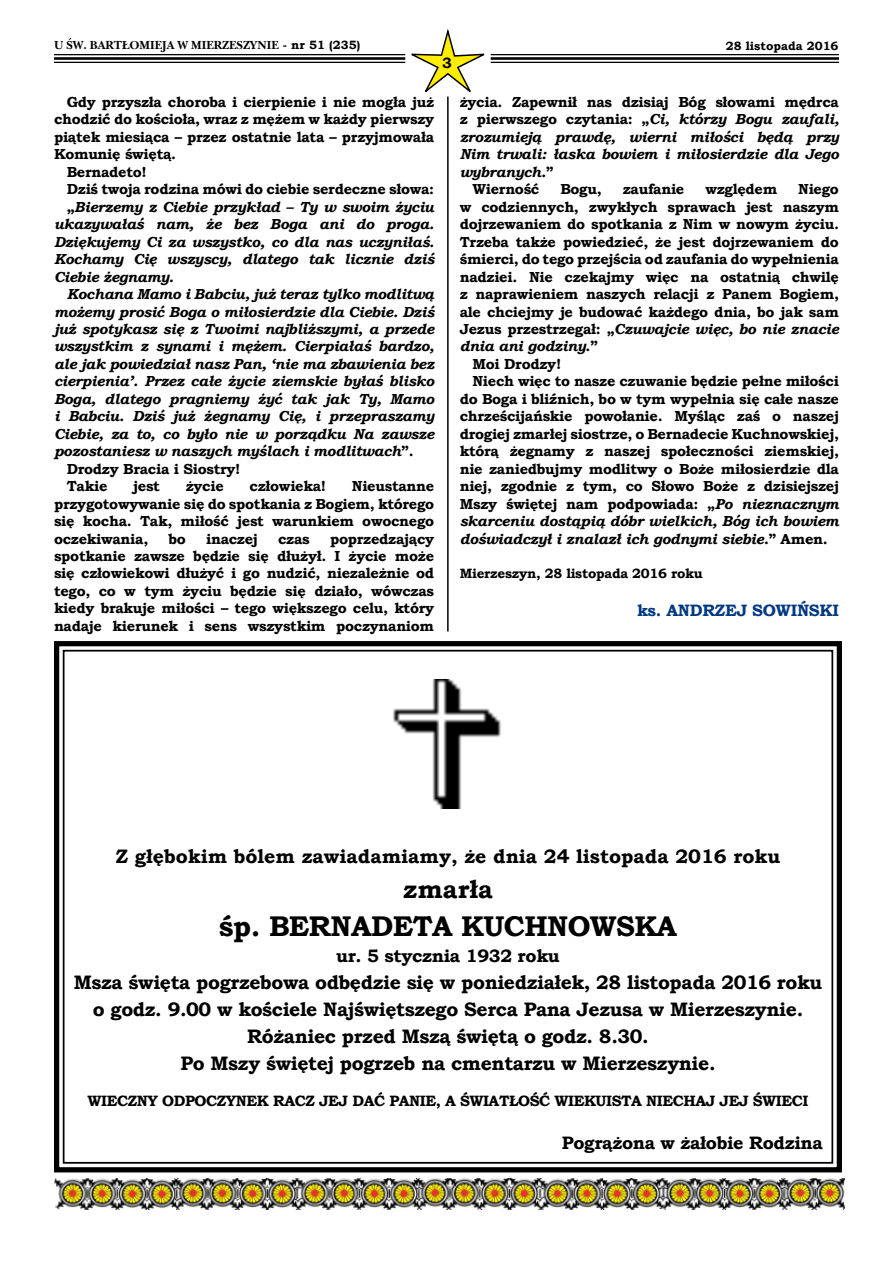
<style>
.page{position:relative;width:893px;height:1263px;background:#fff}
.page>*{position:absolute;margin:0;border:0;box-sizing:border-box;transform-origin:0 0}
.t1{font:700 28.5px "Bookman Old Style";letter-spacing:-.02em;color:#000}
.t2{font:700 25.5px "Bookman Old Style";color:#000}
.t3{font:700 19.5px/27px "Bookman Old Style";letter-spacing:-.02em;color:#000;text-align:center}
.t4{font:700 19.5px "Bookman Old Style";color:#000}
.t5{font:700 18px "Bookman Old Style";letter-spacing:-.02em;color:#000}
.t6{font:700 16.5px "Bookman Old Style";letter-spacing:-.02em;color:#003882}
.t7{font:700 15px "Bookman Old Style";letter-spacing:-.03em;color:#000}
.t8{font:700 14.55px/17.4px "Bookman Old Style";letter-spacing:-.02em;color:#000;text-align:justify}
.t9{font:italic 700 14.55px "Bookman Old Style";letter-spacing:-.02em;color:#000}
.t10{font:700 13.5px "Bookman Old Style";letter-spacing:-.02em;color:#000}
.t11{font:700 12px "Nebraska";color:#000}
.t12{font:700 12px "Bookman Old Style";color:#000}
.s1{font-family:"Bookman Old Style"}
.s2{font-style:normal}
.s3{font-style:italic}
</style>
<div class="page">
<hr style="left:54px;top:54px;width:351px;height:1px;background:#000">
<hr style="left:54px;top:57px;width:351px;height:3px;background:#000">
<hr style="left:54px;top:62px;width:351px;height:1px;background:#000">
<hr style="left:491px;top:54px;width:348px;height:1px;background:#000">
<hr style="left:491px;top:57px;width:348px;height:3px;background:#000">
<hr style="left:491px;top:62px;width:348px;height:1px;background:#000">
<svg style="left:405px;top:28px;width:86px;height:69px"></svg>
<img style="left:54px;top:1179px;width:790px;height:30px">
<svg style="left:54px;top:641px;width:788px;height:532px"></svg>
<img style="left:390px;top:679px;width:113px;height:129px">
<hr style="left:447px;top:97px;width:2px;height:534px;background:#000">
<p class="t11" style="left:54px;top:38px;width:308px">U ŒW. BART£OMIEJA W MIERZESZYNIE <span class="s1">- nr 51 (235)</span></p>
<p class="t12" style="left:726px;top:38px;width:114px">28 listopada 2016</p>
<p class="t7" style="left:442px;top:52px;width:11px">3</p>
<p class="t8" style="left:67px;top:93px;width:369px">Gdy przyszła choroba i cierpienie i nie mogła już</p>
<p class="t8" style="left:54px;top:111px;width:382px">chodzić do kościoła, wraz z mężem w każdy pierwszy</p>
<p class="t8" style="left:54px;top:128px;width:382px">piątek miesiąca – przez ostatnie lata – przyjmowała</p>
<p class="t8" style="left:54px;top:146px;width:124px">Komunię świętą.</p>
<p class="t8" style="left:67px;top:163px;width:82px">Bernadeto!</p>
<p class="t8" style="left:67px;top:180px;width:369px">Dziś twoja rodzina mówi do ciebie serdeczne słowa:</p>
<p class="t9" style="left:67px;top:196px;width:369px"><span class="s2">„</span>Bierzemy z Ciebie przykład – Ty w swoim życiu</p>
<p class="t9" style="left:54px;top:213px;width:382px">ukazywałaś nam, że bez Boga ani do proga.</p>
<p class="t9" style="left:54px;top:231px;width:382px">Dziękujemy Ci za wszystko, co dla nas uczyniłaś.</p>
<p class="t9" style="left:54px;top:248px;width:382px">Kochamy Cię wszyscy, dlatego tak licznie dziś</p>
<p class="t9" style="left:54px;top:266px;width:121px">Ciebie żegnamy.</p>
<p class="t9" style="left:67px;top:283px;width:369px">Kochana Mamo i Babciu, już teraz tylko modlitwą</p>
<p class="t9" style="left:54px;top:301px;width:382px">możemy prosić Boga o miłosierdzie dla Ciebie. Dziś</p>
<p class="t9" style="left:54px;top:318px;width:382px">już spotykasz się z Twoimi najbliższymi, a przede</p>
<p class="t9" style="left:54px;top:336px;width:382px">wszystkim z synami i mężem. Cierpiałaś bardzo,</p>
<p class="t9" style="left:54px;top:353px;width:382px">ale jak powiedział nasz Pan, ‘nie ma zbawienia bez</p>
<p class="t9" style="left:54px;top:371px;width:382px">cierpienia’. Przez całe życie ziemskie byłaś blisko</p>
<p class="t9" style="left:54px;top:388px;width:382px">Boga, dlatego pragniemy żyć tak jak Ty, Mamo</p>
<p class="t9" style="left:54px;top:406px;width:382px">i Babciu. Dziś już żegnamy Cię, i przepraszamy</p>
<p class="t9" style="left:54px;top:423px;width:382px">Ciebie, za to, co było nie w porządku Na zawsze</p>
<p class="t9" style="left:54px;top:440px;width:361px">pozostaniesz w naszych myślach i modlitwach<span class="s2">”.</span></p>
<p class="t8" style="left:67px;top:460px;width:175px">Drodzy Bracia i Siostry!</p>
<p class="t8" style="left:67px;top:477px;width:42px">Takie</p>
<p class="t8" style="left:133px;top:477px;width:28px">jest</p>
<p class="t8" style="left:186px;top:477px;width:40px">życie</p>
<p class="t8" style="left:250px;top:477px;width:78px">człowieka!</p>
<p class="t8" style="left:54px;top:477px;width:382px;text-indent:298px">Nieustanne przygotowywanie się do spotkania z Bogiem, którego się kocha. Tak, miłość jest warunkiem owocnego oczekiwania,</p>
<p class="t8" style="left:54px;top:530px;width:382px;text-indent:276px">poprzedzający spotkanie zawsze będzie się dłużył. I życie może się człowiekowi dłużyć i go nudzić, niezależnie od tego, co w tym życiu będzie się działo, wówczas kiedy brakuje miłości – tego większego celu, który nadaje kierunek i sens wszystkim poczynaniom</p>
<p class="t8" style="left:168px;top:530px;width:19px">bo</p>
<p class="t8" style="left:206px;top:530px;width:53px">inaczej</p>
<p class="t8" style="left:278px;top:530px;width:33px">czas</p>
<p class="t8" style="left:460px;top:93px;width:381px">życia. Zapewnił nas dzisiaj Bóg słowami mędrca</p>
<p class="t8" style="left:460px;top:111px;width:381px">z pierwszego czytania: „<span class="s3">Ci, którzy Bogu zaufali,</span></p>
<p class="t9" style="left:460px;top:126px;width:381px">zrozumieją prawdę, wierni miłości będą przy</p>
<p class="t9" style="left:460px;top:144px;width:381px">Nim trwali: łaska bowiem i miłosierdzie dla Jego</p>
<p class="t9" style="left:460px;top:161px;width:95px">wybranych.<span class="s2">”</span></p>
<p class="t8" style="left:472px;top:180px;width:68px">Wierność</p>
<p class="t8" style="left:560px;top:180px;width:43px">Bogu,</p>
<p class="t8" style="left:623px;top:180px;width:63px">zaufanie</p>
<p class="t8" style="left:705px;top:180px;width:73px">względem</p>
<p class="t8" style="left:798px;top:180px;width:42px">Niego</p>
<p class="t8" style="left:460px;top:198px;width:381px">w codziennych, zwykłych sprawach jest naszym</p>
<p class="t8" style="left:460px;top:215px;width:381px">dojrzewaniem do spotkania z Nim w nowym życiu.</p>
<p class="t8" style="left:460px;top:233px;width:381px">Trzeba także powiedzieć, że jest dojrzewaniem do</p>
<p class="t8" style="left:460px;top:250px;width:381px">śmierci, do tego przejścia od zaufania do wypełnienia</p>
<p class="t8" style="left:460px;top:268px;width:381px">nadziei. Nie czekajmy więc na ostatnią chwilę</p>
<p class="t8" style="left:460px;top:285px;width:381px">z naprawieniem naszych relacji z Panem Bogiem,</p>
<p class="t8" style="left:460px;top:303px;width:381px">ale chciejmy je budować każdego dnia, bo jak sam</p>
<p class="t9" style="left:460px;top:318px;width:381px"><span class="s2">Jezus przestrzegał: „</span>Czuwajcie więc, bo nie znacie</p>
<p class="t9" style="left:460px;top:336px;width:140px">dnia ani godziny<span class="s2">.”</span></p>
<p class="t8" style="left:472px;top:355px;width:90px">Moi Drodzy!</p>
<p class="t8" style="left:472px;top:372px;width:368px">Niech więc to nasze czuwanie będzie pełne miłości</p>
<p class="t8" style="left:460px;top:390px;width:381px">do Boga i bliźnich, bo w tym wypełnia się całe nasze</p>
<p class="t8" style="left:460px;top:407px;width:381px">chrześcijańskie powołanie. Myśląc zaś o naszej</p>
<p class="t8" style="left:460px;top:425px;width:381px">drogiej zmarłej siostrze, o Bernadecie Kuchnowskiej,</p>
<p class="t8" style="left:460px;top:442px;width:381px">którą żegnamy z naszej społeczności ziemskiej,</p>
<p class="t8" style="left:460px;top:460px;width:381px">nie zaniedbujmy modlitwy o Boże miłosierdzie dla</p>
<p class="t8" style="left:460px;top:477px;width:381px">niej, zgodnie z tym, co Słowo Boże z dzisiejszej</p>
<p class="t8" style="left:460px;top:495px;width:381px">Mszy świętej nam podpowiada: „<span class="s3">Po nieznacznym</span></p>
<p class="t9" style="left:460px;top:510px;width:381px">skarceniu dostąpią dóbr wielkich, Bóg ich bowiem</p>
<p class="t9" style="left:460px;top:528px;width:369px">doświadczył i znalazł ich godnymi siebie.<span class="s2">” Amen.</span></p>
<p class="t10" style="left:460px;top:564px;width:244px">Mierzeszyn, 28 listopada 2016 roku</p>
<p class="t6" style="left:637px;top:598px;width:203px">ks. ANDRZEJ SOWIŃSKI</p>
<h3 class="t4" style="left:116px;top:842px;width:666px">Z głębokim bólem zawiadamiamy, że dnia 24 listopada 2016 roku</h3>
<h2 class="t2" style="left:403px;top:870px;width:91px">zmarła</h2>
<h1 class="t1" style="left:219px;top:906px;width:460px">śp. BERNADETA KUCHNOWSKA</h1>
<p class="t5" style="left:336px;top:943px;width:225px">ur. 5 stycznia 1932 roku</p>
<p class="t3" style="left:74px;top:968px;width:750px">Msza święta pogrzebowa odbędzie się w poniedziałek, 28 listopada 2016 roku o godz. 9.00 w kościele Najświętszego Serca Pana Jezusa w Mierzeszynie.<br>Różaniec przed Mszą świętą o godz. 8.30.<br>Po Mszy świętej pogrzeb na cmentarzu w Mierzeszynie.</p>
<p class="t7" style="left:88px;top:1090px;width:722px">WIECZNY ODPOCZYNEK RACZ JEJ DAĆ PANIE, A ŚWIATŁOŚĆ WIEKUISTA NIECHAJ JEJ ŚWIECI</p>
<p class="t5" style="left:562px;top:1130px;width:262px">Pogrążona w żałobie Rodzina</p>
</div>
